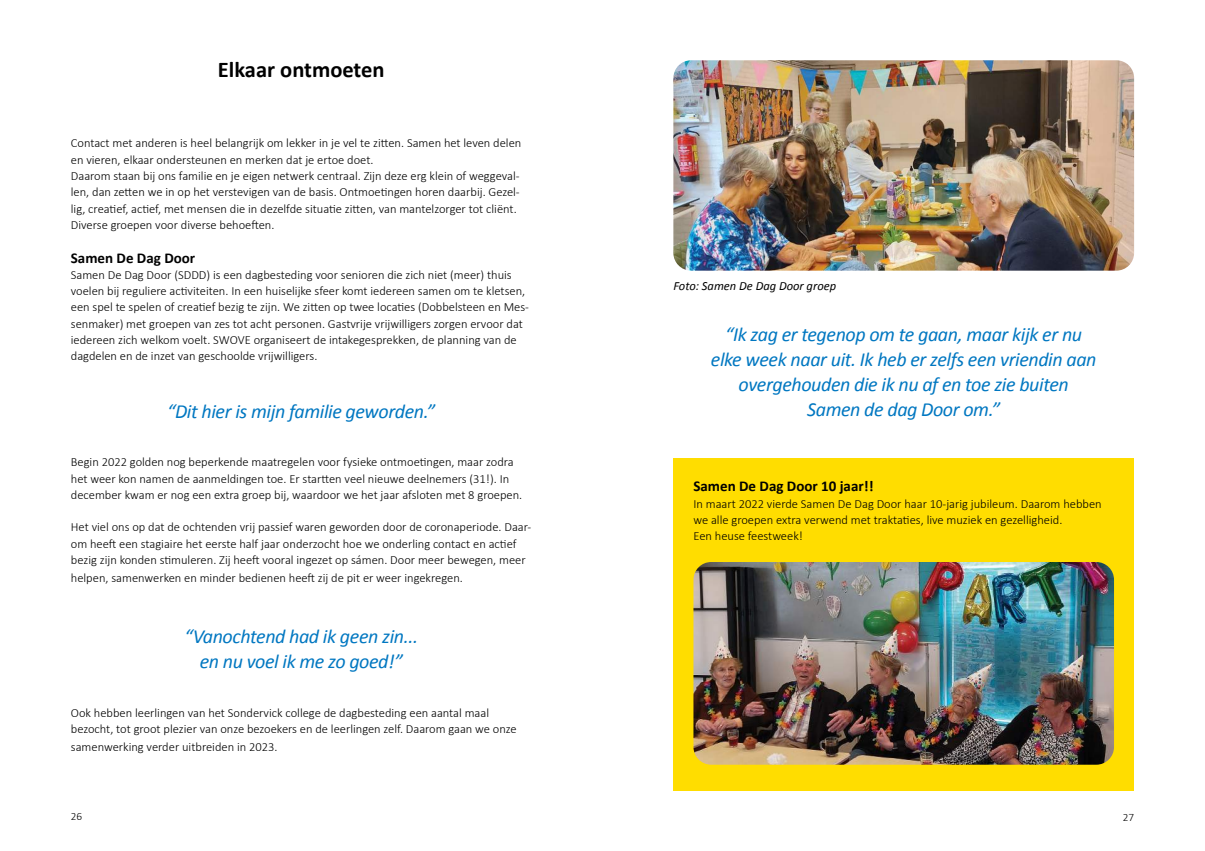
<style>
.page{position:relative;width:1205px;height:851px;background:#fff}
.page>*{position:absolute;margin:0;border:0;box-sizing:border-box;transform-origin:0 0}
.t1{font:700 22.5px "Calibri";color:#000}
.t2{font:italic 20px/25px "Calibri";letter-spacing:-.02em;color:#0077c1;text-align:center}
.t3{font:700 15px "Calibri";color:#000}
.t4{font:300 12.5px/16.2px "Calibri";color:#000}
.t5{font:italic 12.5px "Calibri";color:#000}
.t6{font:300 11.25px "Calibri";color:#000}
</style>
<div class="page">
<img style="left:673px;top:60px;width:461px;height:210px">
<div style="left:673px;top:458px;width:461px;height:332px;background:#fd0"></div>
<img style="left:693px;top:562px;width:421px;height:202px">
<h1 class="t1" style="left:218px;top:55px;width:168px">Elkaar ontmoeten</h1>
<p class="t4" style="left:71px;top:134px;width:452px">Contact met anderen is heel belangrijk om lekker in je vel te zitten. Samen het leven delen en vieren, elkaar ondersteunen en merken dat je ertoe doet.<br>Daarom staan bij ons familie en je eigen netwerk centraal. Zijn deze erg klein of weggeval&shy;len, dan zetten we in op het verstevigen van de basis. Ontmoetingen horen daarbij. Gezel&shy;lig, creatief, actief, met mensen die in dezelfde situatie zitten, van mantelzorger tot cliënt.<br>Diverse groepen voor diverse behoeften.</p>
<p class="t3" style="left:71px;top:248px;width:126px">Samen De Dag Door</p>
<p class="t4" style="left:71px;top:266px;width:460px">Samen De Dag Door (SDDD) is een dagbesteding voor senioren die zich niet (meer) thuis voelen bij reguliere activiteiten. In een huiselijke sfeer komt iedereen samen om te kletsen, een spel te spelen of creatief bezig te zijn. We zitten op twee locaties (Dobbelsteen en Mes&shy;senmaker) met groepen van zes tot acht personen. Gastvrije vrijwilligers zorgen ervoor dat iedereen zich welkom voelt. SWOVE organiseert de intakegesprekken, de planning van de dagdelen en de inzet van geschoolde vrijwilligers.</p>
<h2 class="t2" style="left:167px;top:397px;width:270px">“Dit hier is mijn familie geworden.”</h2>
<p class="t4" style="left:71px;top:453px;width:453px">Begin 2022 golden nog beperkende maatregelen voor fysieke ontmoetingen, maar zodra het weer kon namen de aanmeldingen toe. Er startten veel nieuwe deelnemers (31!). In december kwam er nog een extra groep bij, waardoor we het jaar afsloten met 8 groepen.</p>
<p class="t4" style="left:71px;top:518px;width:462px">Het viel ons op dat de ochtenden vrij passief waren geworden door de coronaperiode. Daar&shy;om heeft een stagiaire het eerste half jaar onderzocht hoe we onderling contact en actief bezig zijn konden stimuleren. Zij heeft vooral ingezet op sámen. Door meer bewegen, meer</p>
<p class="t4" style="left:71px;top:569px;width:393px">helpen, samenwerken en minder bedienen heeft zij de pit er weer ingekregen.</p>
<h2 class="t2" style="left:184px;top:623px;width:235px">“Vanochtend had ik geen zin... en nu voel ik me zo goed!”</h2>
<p class="t4" style="left:71px;top:703px;width:447px">Ook hebben leerlingen van het Sondervick college de dagbesteding een aantal maal bezocht, tot groot plezier van onze bezoekers en de leerlingen zelf. Daarom gaan we onze</p>
<p class="t4" style="left:71px;top:738px;width:208px">samenwerking verder uitbreiden in 2023.</p>
<p class="t5" style="left:673px;top:277px;width:164px">Foto: Samen De Dag Door groep</p>
<h2 class="t2" style="left:711px;top:321px;width:387px">“Ik zag er tegenop om te gaan, maar kijk er nu elke week naar uit. Ik heb er zelfs een vriendin aan overgehouden die ik nu af en toe zie buiten Samen de dag Door om.”</h2>
<p class="t3" style="left:693px;top:477px;width:182px">Samen De Dag Door 10 jaar!!</p>
<p class="t4" style="left:693px;top:495px;width:410px">In maart 2022 vierde Samen De Dag Door haar 10-jarig jubileum. Daarom hebben we alle groepen extra verwend met traktaties, live muziek en gezelligheid.<br>Een heuse feestweek!</p>
<p class="t6" style="left:71px;top:809px;width:13px">26</p>
<p class="t6" style="left:1122px;top:809px;width:13px">27</p>
</div>
